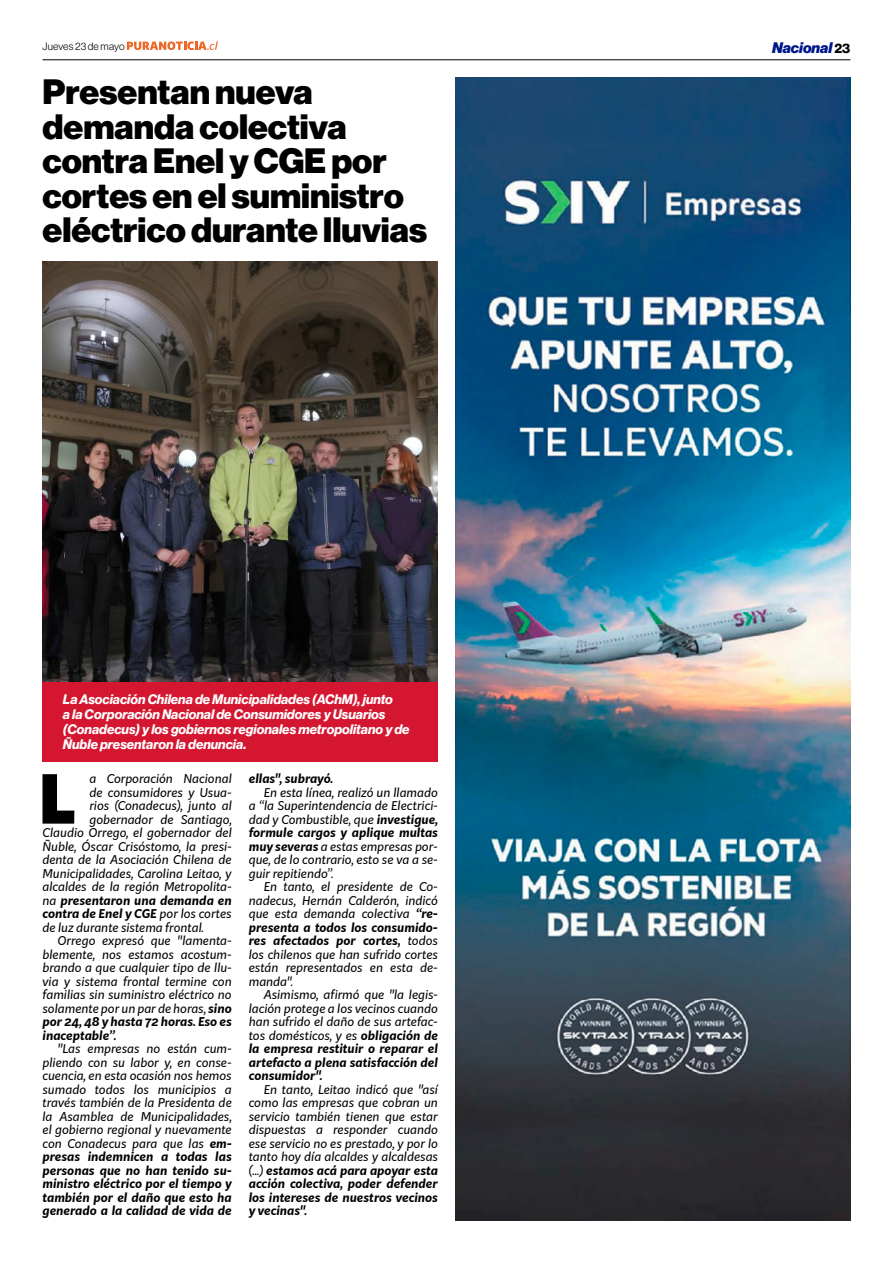
<style>
.page{position:relative;width:893px;height:1263px;background:#fff}
.page>*{position:absolute;margin:0;border:0;box-sizing:border-box;transform-origin:0 0}
.t1{font:900 66.3px "Kit Sans";color:#000}
.t2{font:34.5px/34.5px "N Haas Grotesk DS Pro 95 Blk";color:#000}
.t3{font:15px "N Haas Grotesk DS Pro 96 Blk It";color:#00178a}
.t4{font:13.5px/15px "N Haas Grotesk DS Pro 76 Bd It";color:#fff}
.t5{font:italic 12px/13.5px "Kit Sans";color:#000;text-align:justify}
.t6{font:italic 700 12px "Kit Sans";color:#000}
.t7{font:10.5px "N Haas Grotesk DS Pro 45 Lt";letter-spacing:.02em;color:#000}
.s1{font-family:"N Haas Grotesk DS Pro 75 Bd";font-size:13.5px;color:#000}
.s2{font-weight:400}
.s3{font-weight:700}
</style>
<div class="page">
<hr style="left:43px;top:59px;width:807px;height:1px;background:#000">
<svg style="left:127px;top:41px;width:91px;height:9px"></svg>
<img style="left:43px;top:261px;width:395px;height:421px">
<div style="left:43px;top:682px;width:395px;height:79px;background:#d41630"></div>
<img style="left:455px;top:78px;width:395px;height:1142px">
<p class="t7" style="left:43px;top:40px;width:84px">Jueves 23 de mayo</p>
<p class="t3" style="left:772px;top:39px;width:80px">Nacional <span class="s1">23</span></p>
<h2 class="t2" style="left:43px;top:75px;width:386px">Presentan nueva demanda colectiva contra Enel y CGE por cortes en el suministro eléctrico durante lluvias</h2>
<p class="t4" style="left:63px;top:692px;width:348px">La Asociación Chilena de Municipalidades (AChM), junto<br>a la Corporación Nacional de Consumidores y Usuarios (Conadecus) y los gobiernos regionales metropolitano y de Ñuble presentaron la denuncia.</p>
<h1 class="t1" style="left:39px;top:739px;width:39px">L</h1>
<p class="t5" style="left:89px;top:771px;width:144px">a Corporación Nacional</p>
<p class="t5" style="left:89px;top:785px;width:144px">de consumidores y Usua-</p>
<p class="t5" style="left:89px;top:798px;width:144px">rios (Conadecus), junto al</p>
<p class="t5" style="left:89px;top:812px;width:144px">gobernador de Santiago,</p>
<p class="t5" style="left:43px;top:825px;width:191px">Claudio Orrego, el gobernador del</p>
<p class="t5" style="left:43px;top:839px;width:191px">Ñuble, Óscar Crisóstomo, la presi-</p>
<p class="t5" style="left:43px;top:852px;width:191px">denta de la Asociación Chilena de</p>
<p class="t5" style="left:43px;top:866px;width:191px">Municipalidades, Carolina Leitao, y</p>
<p class="t5" style="left:43px;top:879px;width:191px">alcaldes de la región Metropolita-</p>
<p class="t6" style="left:43px;top:890px;width:191px"><span class="s2">na</span> presentaron una demanda en</p>
<p class="t6" style="left:43px;top:903px;width:191px">contra de Enel y CGE <span class="s2">por los cortes</span></p>
<p class="t5" style="left:43px;top:920px;width:163px">de luz durante sistema frontal.</p>
<p class="t5" style="left:58px;top:933px;width:176px">Orrego expresó que "lamenta-</p>
<p class="t5" style="left:43px;top:947px;width:191px">blemente, nos estamos acostum-</p>
<p class="t5" style="left:43px;top:960px;width:191px">brando a que cualquier tipo de llu-</p>
<p class="t5" style="left:43px;top:974px;width:191px">via y sistema frontal termine con</p>
<p class="t5" style="left:43px;top:987px;width:191px">familias sin suministro eléctrico no</p>
<p class="t5" style="left:43px;top:1001px;width:191px">solamente por un par de horas, <span class="s3">sino</span></p>
<p class="t6" style="left:43px;top:1011px;width:191px">por 24, 48 y hasta 72 horas. Eso es</p>
<p class="t6" style="left:43px;top:1025px;width:75px">inaceptable”.</p>
<p class="t5" style="left:43px;top:1041px;width:191px;text-indent:15px">"Las empresas no están cum&shy;pliendo con su labor y, en conse&shy;cuencia, en esta ocasión nos hemos sumado todos los municipios a través también de la Presidenta de la Asamblea de Municipalidades, el gobierno regional y nuevamente con Conadecus para que las <span class="s3">em&shy;presas indemnicen a todas las personas que no han tenido su&shy;ministro eléctrico por el tiempo y también por el daño que esto ha generado a la calidad de vida de</span></p>
<p class="t6" style="left:249px;top:768px;width:86px">ellas", subrayó.</p>
<p class="t5" style="left:249px;top:785px;width:191px;text-indent:15px">En esta línea, realizó un llamado a “la Superintendencia de Electrici&shy;dad y Combustible, que <span class="s3">investigue, formule cargos y aplique multas muy severas</span> a estas empresas por&shy;que, de lo contrario, esto se va a se&shy;guir repitiendo”.</p>
<p class="t5" style="left:249px;top:879px;width:191px;text-indent:15px">En tanto, el presidente de Co&shy;nadecus, Hernán Calderón, indicó que esta demanda colectiva <span class="s3">“re&shy;presenta a todos los consumido&shy;res afectados por cortes,</span> todos los chilenos que han sufrido cortes están representados en esta de&shy;manda".</p>
<p class="t5" style="left:249px;top:987px;width:191px;text-indent:15px">Asimismo, afirmó que "la legis&shy;lación protege a los vecinos cuando han sufrido el daño de sus artefac&shy;tos domésticos, y es <span class="s3">obligación de la empresa restituir o reparar el artefacto a plena satisfacción del consumidor".</span></p>
<p class="t5" style="left:249px;top:1082px;width:191px;text-indent:15px">En tanto, Leitao indicó que "así como las empresas que cobran un servicio también tienen que estar dispuestas a responder cuando ese servicio no es prestado, y por lo tanto hoy día alcaldes y alcaldesas (…) <span class="s3">estamos acá para apoyar esta acción colectiva, poder defender los intereses de nuestros vecinos y vecinas".</span></p>
</div>
